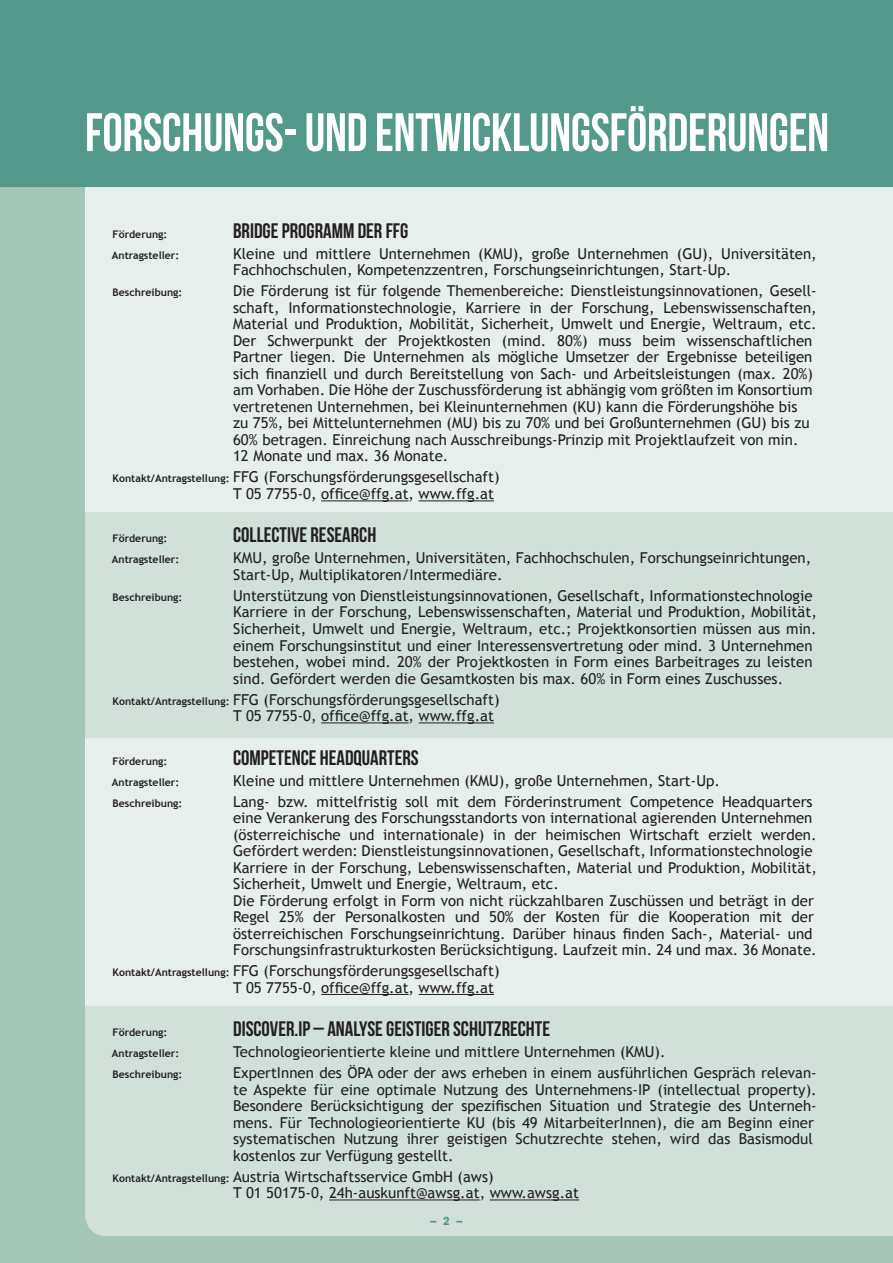
<style>
.page{position:relative;width:893px;height:1263px;background:#a5c5b7}
.page>*{position:absolute;margin:0;border:0;box-sizing:border-box;transform-origin:0 0}
.t1{font:54px "Bebas Neue";letter-spacing:-.005em;color:#fff;scale:.95 1}
.t2{font:21px "Bebas Neue";color:#231f20}
.t3{font:15px "Trebuchet MS";color:#231f20}
.t4{font:900 12px "Akzidenz Grotesk";color:#53998c}
.t5{font:700 10.5px "Trebuchet MS";color:#231f20}
.s1{font-weight:700;font-size:10.5px}
</style>
<div class="page">
<div style="left:0;top:0;width:893px;height:187px;background:#53998c"></div>
<div style="left:85px;top:512px;width:808px;height:724px;background:#d1e1da"></div>
<div style="left:85px;top:187px;width:808px;height:325px;background:#e7efec"></div>
<hr style="left:892px;top:187px;width:1px;height:268px;background:#fff">
<hr style="left:892px;top:703px;width:1px;height:190px;background:#fff">
<hr style="left:892px;top:1062px;width:1px;height:174px;background:#fff">
<div style="left:85px;top:738px;width:808px;height:268px;background:#e7efec"></div>
<hr style="left:321px;top:500px;width:88px;height:1px;background:#231f20">
<hr style="left:419px;top:500px;width:75px;height:1px;background:#231f20">
<hr style="left:321px;top:722px;width:88px;height:1px;background:#231f20">
<hr style="left:419px;top:722px;width:75px;height:1px;background:#231f20">
<hr style="left:321px;top:994px;width:88px;height:1px;background:#231f20">
<hr style="left:419px;top:994px;width:75px;height:1px;background:#231f20">
<hr style="left:329px;top:1199px;width:151px;height:1px;background:#231f20">
<hr style="left:490px;top:1199px;width:89px;height:1px;background:#231f20">
<p class="t1" style="left:85px;top:103px;width:785px">FORSCHUNGS- UND ENTWICKLUNGSFÖRDERUNGEN</p>
<p class="t5" style="left:113px;top:228px;width:56px">Förderung:</p>
<p class="t2" style="left:233px;top:219px;width:177px">BRIDGE PROGRAMM DER FFG</p>
<p class="t5" style="left:112px;top:249px;width:69px">Antragsteller:</p>
<p class="t3" style="left:233px;top:245px;width:585px">Kleine und mittlere Unternehmen (KMU), große Unternehmen (GU), Universitäten,</p>
<p class="t3" style="left:233px;top:261px;width:500px">Fachhochschulen, Kompetenzzentren, Forschungseinrichtungen, Start-Up.</p>
<p class="t5" style="left:113px;top:286px;width:71px">Beschreibung:</p>
<p class="t3" style="left:233px;top:282px;width:585px">Die Förderung ist für folgende Themenbereiche: Dienstleistungsinnovationen, Gesell-</p>
<p class="t3" style="left:233px;top:299px;width:585px">schaft, Informationstechnologie, Karriere in der Forschung, Lebenswissenschaften,</p>
<p class="t3" style="left:233px;top:315px;width:585px">Material und Produktion, Mobilität, Sicherheit, Umwelt und Energie, Weltraum, etc.</p>
<p class="t3" style="left:233px;top:332px;width:581px">Der Schwerpunkt der Projektkosten (mind. 80%) muss beim wissenschaftlichen</p>
<p class="t3" style="left:233px;top:348px;width:581px">Partner liegen. Die Unternehmen als mögliche Umsetzer der Ergebnisse beteiligen</p>
<p class="t3" style="left:233px;top:365px;width:581px">sich finanziell und durch Bereitstellung von Sach- und Arbeitsleistungen (max. 20%)</p>
<p class="t3" style="left:233px;top:381px;width:581px">am Vorhaben. Die Höhe der Zuschussförderung ist abhängig vom größten im Konsortium</p>
<p class="t3" style="left:233px;top:398px;width:566px">vertretenen Unternehmen, bei Kleinunternehmen (KU) kann die Förderungshöhe bis</p>
<p class="t3" style="left:233px;top:414px;width:578px">zu 75%, bei Mittelunternehmen (MU) bis zu 70% und bei Großunternehmen (GU) bis zu</p>
<p class="t3" style="left:233px;top:431px;width:567px">60% betragen. Einreichung nach Ausschreibungs-Prinzip mit Projektlaufzeit von min.</p>
<p class="t3" style="left:233px;top:447px;width:217px">12 Monate und max. 36 Monate.</p>
<p class="t3" style="left:113px;top:468px;width:388px"><span class="s1">Kontakt/Antragstellung:</span> FFG (Forschungsförderungsgesellschaft)</p>
<p class="t3" style="left:233px;top:485px;width:262px">T 05 7755-0, office@ffg.at, www.ffg.at</p>
<p class="t5" style="left:113px;top:532px;width:56px">Förderung:</p>
<p class="t2" style="left:233px;top:524px;width:145px">COLLECTIVE RESEARCH</p>
<p class="t5" style="left:112px;top:553px;width:69px">Antragsteller:</p>
<p class="t3" style="left:233px;top:549px;width:580px">KMU, große Unternehmen, Universitäten, Fachhochschulen, Forschungseinrichtungen,</p>
<p class="t3" style="left:233px;top:566px;width:271px">Start-Up, Multiplikatoren/Intermediäre.</p>
<p class="t5" style="left:113px;top:591px;width:71px">Beschreibung:</p>
<p class="t3" style="left:233px;top:587px;width:581px">Unterstützung von Dienstleistungsinnovationen, Gesellschaft, Informationstechnologie</p>
<p class="t3" style="left:233px;top:603px;width:585px">Karriere in der Forschung, Lebenswissenschaften, Material und Produktion, Mobilität,</p>
<p class="t3" style="left:233px;top:620px;width:585px">Sicherheit, Umwelt und Energie, Weltraum, etc.; Projektkonsortien müssen aus min.</p>
<p class="t3" style="left:233px;top:636px;width:581px">einem Forschungsinstitut und einer Interessensvertretung oder mind. 3 Unternehmen</p>
<p class="t3" style="left:233px;top:653px;width:581px">bestehen, wobei mind. 20% der Projektkosten in Form eines Barbeitrages zu leisten</p>
<p class="t3" style="left:233px;top:669px;width:552px">sind. Gefördert werden die Gesamtkosten bis max. 60% in Form eines Zuschusses.</p>
<p class="t3" style="left:113px;top:690px;width:388px"><span class="s1">Kontakt/Antragstellung:</span> FFG (Forschungsförderungsgesellschaft)</p>
<p class="t3" style="left:233px;top:707px;width:262px">T 05 7755-0, office@ffg.at, www.ffg.at</p>
<p class="t5" style="left:113px;top:754px;width:56px">Förderung:</p>
<p class="t2" style="left:233px;top:746px;width:187px">COMPETENCE HEADQUARTERS</p>
<p class="t5" style="left:112px;top:775px;width:69px">Antragsteller:</p>
<p class="t3" style="left:233px;top:771px;width:488px">Kleine und mittlere Unternehmen (KMU), große Unternehmen, Start-Up.</p>
<p class="t5" style="left:113px;top:796px;width:71px">Beschreibung:</p>
<p class="t3" style="left:233px;top:792px;width:581px">Lang- bzw. mittelfristig soll mit dem Förderinstrument Competence Headquarters</p>
<p class="t3" style="left:233px;top:809px;width:581px">eine Verankerung des Forschungsstandorts von international agierenden Unternehmen</p>
<p class="t3" style="left:233px;top:825px;width:585px">(österreichische und internationale) in der heimischen Wirtschaft erzielt werden.</p>
<p class="t3" style="left:233px;top:842px;width:581px">Gefördert werden: Dienstleistungsinnovationen, Gesellschaft, Informationstechnologie</p>
<p class="t3" style="left:233px;top:858px;width:585px">Karriere in der Forschung, Lebenswissenschaften, Material und Produktion, Mobilität,</p>
<p class="t3" style="left:233px;top:875px;width:327px">Sicherheit, Umwelt und Energie, Weltraum, etc.</p>
<p class="t3" style="left:233px;top:891px;width:582px">Die Förderung erfolgt in Form von nicht rückzahlbaren Zuschüssen und beträgt in der</p>
<p class="t3" style="left:233px;top:908px;width:582px">Regel 25% der Personalkosten und 50% der Kosten für die Kooperation mit der</p>
<p class="t3" style="left:233px;top:924px;width:581px">österreichischen Forschungseinrichtung. Darüber hinaus finden Sach-, Material- und</p>
<p class="t3" style="left:233px;top:941px;width:585px">Forschungsinfrastrukturkosten Berücksichtigung. Laufzeit min. 24 und max. 36 Monate.</p>
<p class="t3" style="left:113px;top:962px;width:388px"><span class="s1">Kontakt/Antragstellung:</span> FFG (Forschungsförderungsgesellschaft)</p>
<p class="t3" style="left:233px;top:978px;width:262px">T 05 7755-0, office@ffg.at, www.ffg.at</p>
<p class="t5" style="left:113px;top:1026px;width:56px">Förderung:</p>
<p class="t2" style="left:233px;top:1017px;width:318px">DISCOVER.IP – ANALYSE GEISTIGER SCHUTZRECHTE</p>
<p class="t5" style="left:112px;top:1047px;width:69px">Antragsteller:</p>
<p class="t3" style="left:233px;top:1043px;width:434px">Technologieorientierte kleine und mittlere Unternehmen (KMU).</p>
<p class="t5" style="left:113px;top:1068px;width:71px">Beschreibung:</p>
<p class="t3" style="left:233px;top:1064px;width:585px">ExpertInnen des ÖPA oder der aws erheben in einem ausführlichen Gespräch relevan-</p>
<p class="t3" style="left:233px;top:1080px;width:585px">te Aspekte für eine optimale Nutzung des Unternehmens-IP (intellectual property).</p>
<p class="t3" style="left:233px;top:1097px;width:585px">Besondere Berücksichtigung der spezifischen Situation und Strategie des Unterneh-</p>
<p class="t3" style="left:233px;top:1113px;width:582px">mens. Für Technologieorientierte KU (bis 49 MitarbeiterInnen), die am Beginn einer</p>
<p class="t3" style="left:233px;top:1130px;width:581px">systematischen Nutzung ihrer geistigen Schutzrechte stehen, wird das Basismodul</p>
<p class="t3" style="left:233px;top:1146px;width:222px">kostenlos zur Verfügung gestellt.</p>
<p class="t3" style="left:113px;top:1167px;width:382px"><span class="s1">Kontakt/Antragstellung:</span> Austria Wirtschaftsservice GmbH (aws)</p>
<p class="t3" style="left:233px;top:1184px;width:347px">T 01 50175-0, 24h-auskunft@awsg.at, www.awsg.at</p>
<p class="t4" style="left:430px;top:1214px;width:34px">– 2 –</p>
</div>
